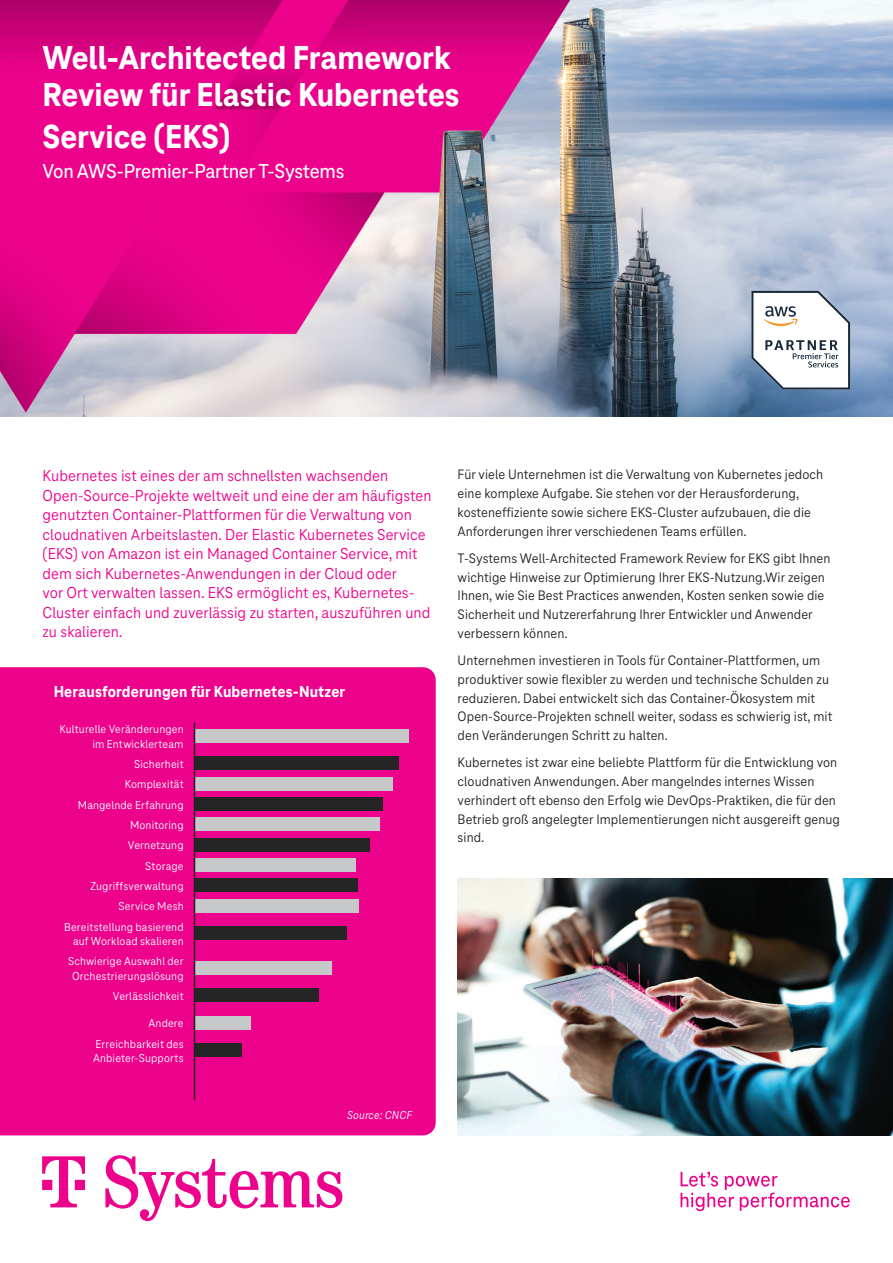
<style>
.page{position:relative;width:893px;height:1263px;background:#fff}
.page>*{position:absolute;margin:0;border:0;box-sizing:border-box;transform-origin:0 0}
.t1{font:800 34.5px/37.5px "Tele Neo";color:#fff}
.t2{font:500 21px "Tele Neo";letter-spacing:-.01em;color:#fff}
.t3{font:16.5px/19.5px "Tele Neo";letter-spacing:.005em;color:#ed028c}
.t4{font:800 16.5px "Tele Neo";letter-spacing:.01em;color:#fff}
.t5{font:14.25px/18.8px "Tele Neo";letter-spacing:.005em;color:#231f20}
.t6{font:12px/20.2px "Tele Neo";letter-spacing:.015em;color:#fff;text-align:right}
.t7{font:italic 12px "Tele Neo";letter-spacing:.015em;color:#fff}
.s1{color:#f5f5f6}
</style>
<div class="page">
<img style="left:0;top:0;width:893px;height:417px">
<svg style="left:42px;top:1155px;width:300px;height:66px"></svg>
<svg style="left:680px;top:1172px;width:170px;height:39px"></svg>
<svg style="left:751px;top:291px;width:99px;height:99px"></svg>
<div style="left:0;top:667px;width:436px;height:468px;background:#ed028c"></div>
<div style="left:195px;top:729px;width:213px;height:14px;background:#c7c8ca"></div>
<div style="left:195px;top:757px;width:203px;height:13px;background:#242524"></div>
<div style="left:195px;top:838px;width:174px;height:13px;background:#242524"></div>
<div style="left:195px;top:961px;width:136px;height:13px;background:#c7c8ca"></div>
<div style="left:195px;top:797px;width:188px;height:14px;background:#242524"></div>
<div style="left:195px;top:879px;width:163px;height:13px;background:#242524"></div>
<div style="left:195px;top:1044px;width:46px;height:13px;background:#242524"></div>
<div style="left:195px;top:777px;width:197px;height:13px;background:#c7c8ca"></div>
<div style="left:195px;top:858px;width:161px;height:14px;background:#c7c8ca"></div>
<div style="left:195px;top:989px;width:123px;height:13px;background:#242524"></div>
<div style="left:195px;top:818px;width:184px;height:13px;background:#c7c8ca"></div>
<div style="left:195px;top:926px;width:151px;height:14px;background:#242524"></div>
<div style="left:195px;top:899px;width:164px;height:13px;background:#c7c8ca"></div>
<div style="left:195px;top:1016px;width:56px;height:14px;background:#c7c8ca"></div>
<img style="left:458px;top:878px;width:435px;height:257px">
<hr style="left:194px;top:723px;width:1px;height:377px;background:#231f20">
<h1 class="t1" style="left:43px;top:39px;width:418px">Well-Architected Framework<br>Review für Elastic Kubernetes</h1>
<h1 class="t1" style="left:43px;top:118px;width:189px">Service (EKS)</h1>
<h2 class="t2" style="left:43px;top:159px;width:303px">Von AWS-Premier-Partner T-Systems</h2>
<p class="t3" style="left:43px;top:466px;width:391px">Kubernetes ist eines der am schnellsten wachsenden Open-Source-Projekte weltweit und eine der am häufigsten genutzten Container-Plattformen für die Verwaltung von cloudnativen Arbeitslasten. Der Elastic Kubernetes Service (EKS) von Amazon ist ein Managed Container Service, mit dem sich Kubernetes-Anwendungen in der Cloud oder<br>vor Ort verwalten lassen. EKS ermöglicht es, Kubernetes-Cluster einfach und zuverlässig zu starten, auszuführen und zu skalieren.</p>
<p class="t5" style="left:458px;top:465px;width:367px">Für viele Unternehmen ist die Verwaltung von Kubernetes jedoch eine komplexe Aufgabe. Sie stehen vor der Herausforderung, kosteneffiziente sowie sichere EKS-Cluster aufzubauen, die die Anforderungen ihrer verschiedenen Teams erfüllen.</p>
<p class="t5" style="left:458px;top:549px;width:374px">T-Systems Well-Architected Framework Review for EKS gibt Ihnen wichtige Hinweise zur Optimierung Ihrer EKS-Nutzung.Wir zeigen Ihnen, wie Sie Best Practices anwenden, Kosten senken sowie die Sicherheit und Nutzererfahrung Ihrer Entwickler und Anwender verbessern können.</p>
<p class="t5" style="left:458px;top:651px;width:376px">Unternehmen investieren in Tools für Container-Plattformen, um produktiver sowie flexibler zu werden und technische Schulden zu reduzieren. Dabei entwickelt sich das Container-Ökosystem mit Open-Source-Projekten schnell weiter, sodass es schwierig ist, mit den Veränderungen Schritt zu halten.</p>
<p class="t5" style="left:458px;top:753px;width:384px">Kubernetes ist zwar eine beliebte Plattform für die Entwicklung von cloudnativen Anwendungen. Aber mangelndes internes Wissen verhindert oft ebenso den Erfolg wie DevOps-Praktiken, die für den Betrieb groß angelegter Implementierungen nicht ausgereift genug sind.</p>
<p class="t4" style="left:54px;top:682px;width:293px">Herausforderungen für Kubernetes-Nutzer</p>
<p class="t6" style="left:59px;top:722px;width:126px;line-height:14.4px"><span class="s1">K</span>ulturelle Veränderungen im Entwicklerteam</p>
<p class="t6" style="left:78px;top:754px;width:107px">Sicherheit<br>Komplexität<br>Mangelnde Erfahrung<br>Monitoring<br>Vernetzung<br>Storage<br>Zugriffsverwaltung<br>Service Mesh</p>
<p class="t6" style="left:64px;top:919px;width:121px;line-height:14.4px">Bereitstellung basierend auf Workload skalieren</p>
<p class="t6" style="left:68px;top:954px;width:117px;line-height:14.4px;text-align:center">Schwierige Auswahl der<br>Orchestrierungslösung</p>
<p class="t6" style="left:113px;top:986px;width:72px">Verlässlichkeit</p>
<p class="t6" style="left:148px;top:1013px;width:37px">Andere</p>
<p class="t6" style="left:93px;top:1037px;width:92px;line-height:14.4px;text-align:left">Erreichbarkeit des<br>Anbieter-Supports</p>
<p class="t7" style="left:347px;top:1109px;width:67px">Source: CNCF</p>
</div>
